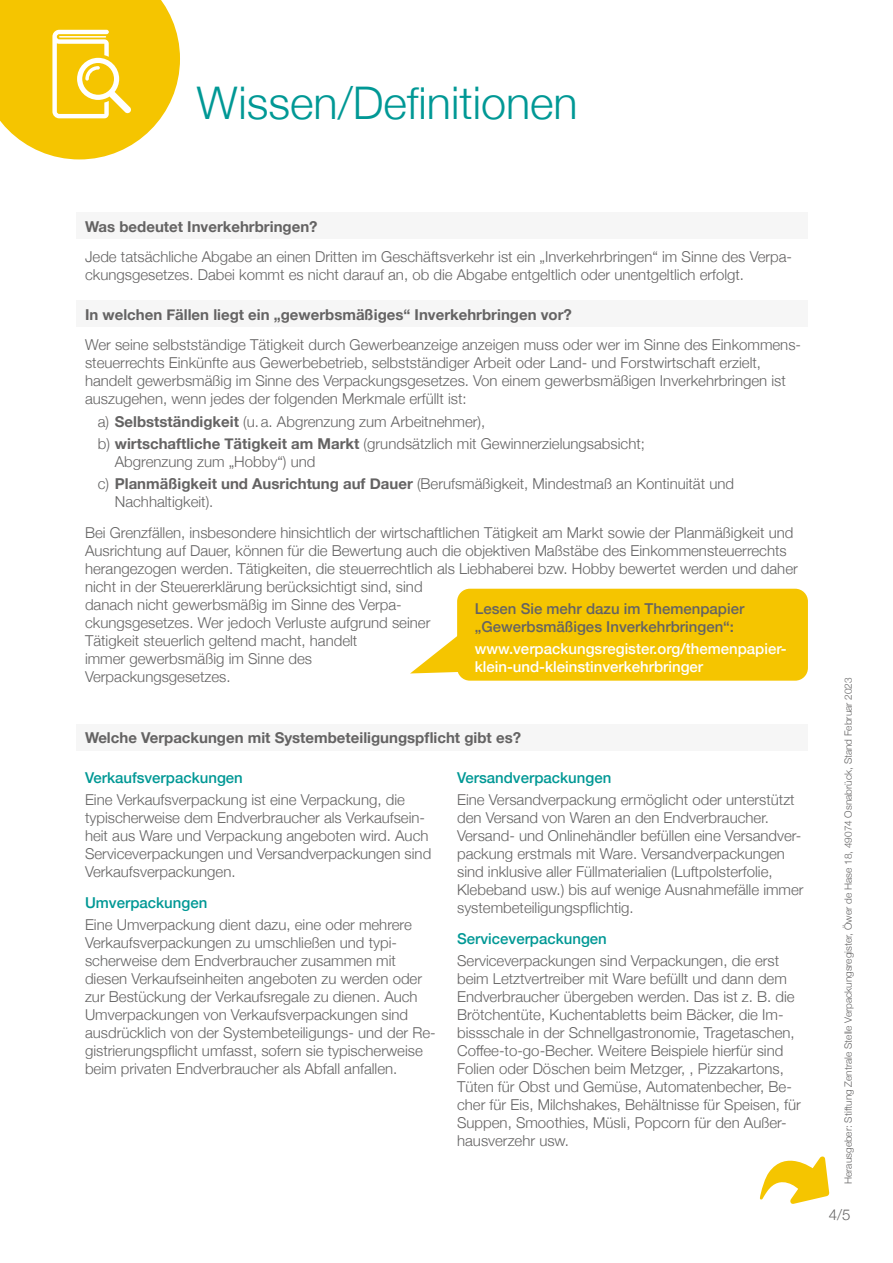
<style>
.page{position:relative;width:893px;height:1263px;background:#fff}
.page>*{position:absolute;margin:0;border:0;box-sizing:border-box;transform-origin:0 0}
.Headline_15_pt_grün{font:300 45px "Helvetica Neue";color:#009895}
.p_Wissen_zweispaltig{font:300 15px/18px "Helvetica Neue";color:#646363}
.p_Wissen{font:300 15px/18px "Helvetica Neue";color:#646363}
.Wissen__Aufzählung{font:300 15px/18px "Helvetica Neue";color:#646363}
.Wissen__h3{font:700 15px "Helvetica Neue";color:#646363}
.Wissen__Link{font:500 15px/18px "Helvetica Neue";color:#fff}
.Wissen_h4_zweispalti{font:500 15px "Helvetica Neue";color:#009895}
.Wissen__Lesen_Sie_me{font:500 15px/18px "Helvetica Neue";color:#646363}
.t1{font:300 10.05px "Helvetica Neue";color:#646363}
.s1{font-weight:700}
</style>
<div class="page">
<svg style="left:0;top:0;width:180px;height:159px"></svg>
<div style="left:77px;top:213px;width:731px;height:26px;background:#f6f6f6"></div>
<div style="left:77px;top:301px;width:731px;height:26px;background:#f6f6f6"></div>
<div style="left:77px;top:724px;width:731px;height:27px;background:#f6f6f6"></div>
<svg style="left:760px;top:1156px;width:69px;height:48px"></svg>
<div style="left:457px;top:589px;width:351px;height:92px;background:#f5c500;border-radius:13px"></div>
<svg style="left:411px;top:635px;width:48px;height:38px"></svg>
<p class="Headline_15_pt_grün" style="left:197px;top:67px;width:383px">Wissen/Definitionen</p>
<p class="Wissen__h3" style="left:85px;top:214px;width:234px">Was bedeutet Inverkehrbringen?</p>
<p class="p_Wissen" style="left:85px;top:247px;width:709px">Jede tatsächliche Abgabe an einen Dritten im Geschäftsverkehr ist ein „Inverkehrbringen“ im Sinne des Verpa&shy;ckungsgesetzes. Dabei kommt es nicht darauf an, ob die Abgabe entgeltlich oder unentgeltlich erfolgt.</p>
<p class="Wissen__h3" style="left:85px;top:302px;width:488px">In welchen Fällen liegt ein „gewerbsmäßiges“ Inverkehrbringen vor?</p>
<p class="p_Wissen" style="left:85px;top:335px;width:716px">Wer seine selbstständige Tätigkeit durch Gewerbeanzeige anzeigen muss oder wer im Sinne des Einkommens&shy;steuerrechts Einkünfte aus Gewerbebetrieb, selbstständiger Arbeit oder Land- und Forstwirtschaft erzielt, handelt gewerbsmäßig im Sinne des Verpackungsgesetzes. Von einem gewerbsmäßigen Inverkehrbringen ist auszugehen, wenn jedes der folgenden Merkmale erfüllt ist:</p>
<p class="Wissen__Aufzählung" style="left:98px;top:411px;width:389px">a) <span class="s1">Selbstständigkeit</span> (u.a. Abgrenzung zum Arbeitnehmer),</p>
<p class="Wissen__Aufzählung" style="left:115px;top:433px;width:532px;text-indent:-17px">b) <span class="s1">wirtschaftliche Tätigkeit am Markt</span> (grundsätzlich mit Gewinnerzielungsabsicht;<br>Abgrenzung zum „Hobby“) und</p>
<p class="Wissen__Aufzählung" style="left:115px;top:474px;width:621px;text-indent:-17px">c) <span class="s1">Planmäßigkeit und Ausrichtung auf Dauer</span> (Berufsmäßigkeit, Mindestmaß an Kontinuität und<br>Nachhaltigkeit).</p>
<p class="p_Wissen" style="left:85px;top:522px;width:714px">Bei Grenzfällen, insbesondere hinsichtlich der wirtschaftlichen Tätigkeit am Markt sowie der Planmäßigkeit und Ausrichtung auf Dauer, können für die Bewertung auch die objektiven Maßstäbe des Einkommensteuerrechts herangezogen werden. Tätigkeiten, die steuerrechtlich als Liebhaberei bzw. Hobby bewertet werden und daher nicht in der Steuererklärung berücksichtigt sind, sind<br>danach nicht gewerbsmäßig im Sinne des Verpa-<br>ckungsgesetzes. Wer jedoch Verluste aufgrund seiner<br>Tätigkeit steuerlich geltend macht, handelt<br>immer gewerbsmäßig im Sinne des<br>Verpackungsgesetzes.</p>
<p class="Wissen__Lesen_Sie_me" style="left:475px;top:598px;width:271px">Lesen Sie mehr dazu im Themenpapier „Gewerbsmäßiges Inverkehrbringen“:</p>
<p class="Wissen__Link" style="left:475px;top:639px;width:313px">www.verpackungsregister.org/themenpapier&shy;klein-und-kleinstinverkehrbringer</p>
<p class="Wissen__h3" style="left:85px;top:726px;width:437px">Welche Verpackungen mit Systembeteiligungspflicht gibt es?</p>
<p class="Wissen_h4_zweispalti" style="left:85px;top:765px;width:159px">Verkaufsverpackungen</p>
<p class="p_Wissen_zweispaltig" style="left:85px;top:789px;width:348px">Eine Verkaufsverpackung ist eine Verpackung, die typischerweise dem Endverbraucher als Verkaufsein&shy;heit aus Ware und Verpackung angeboten wird. Auch Serviceverpackungen und Versandverpackungen sind Verkaufsverpackungen.</p>
<p class="Wissen_h4_zweispalti" style="left:85px;top:890px;width:124px">Umverpackungen</p>
<p class="p_Wissen_zweispaltig" style="left:85px;top:914px;width:352px">Eine Umverpackung dient dazu, eine oder mehrere Verkaufsverpackungen zu umschließen und typi&shy;scherweise dem Endverbraucher zusammen mit diesen Verkaufseinheiten angeboten zu werden oder zur Bestückung der Verkaufsregale zu dienen. Auch Umverpackungen von Verkaufsverpackungen sind ausdrücklich von der Systembeteiligungs- und der Re&shy;gistrierungspflicht umfasst, sofern sie typischerweise beim privaten Endverbraucher als Abfall anfallen.</p>
<p class="Wissen_h4_zweispalti" style="left:457px;top:765px;width:156px">Versandverpackungen</p>
<p class="p_Wissen_zweispaltig" style="left:457px;top:789px;width:348px">Eine Versandverpackung ermöglicht oder unterstützt den Versand von Waren an den Endverbraucher.<br>Versand- und Onlinehändler befüllen eine Versandver&shy;packung erstmals mit Ware. Versandverpackungen sind inklusive aller Füllmaterialien (Luftpolsterfolie, Klebeband usw.) bis auf wenige Ausnahmefälle immer systembeteiligungspflichtig.</p>
<p class="Wissen_h4_zweispalti" style="left:457px;top:926px;width:151px">Serviceverpackungen</p>
<p class="p_Wissen_zweispaltig" style="left:457px;top:950px;width:345px">Serviceverpackungen sind Verpackungen, die erst beim Letztvertreiber mit Ware befüllt und dann dem Endverbraucher übergeben werden. Das ist z. B. die Brötchentüte, Kuchentabletts beim Bäcker, die Im&shy;bissschale in der Schnellgastronomie, Tragetaschen, Coffee-to-go-Becher. Weitere Beispiele hierfür sind Folien oder Döschen beim Metzger, , Pizzakartons, Tüten für Obst und Gemüse, Automatenbecher, Be&shy;cher für Eis, Milchshakes, Behältnisse für Speisen, für Suppen, Smoothies, Müsli, Popcorn für den Außer&shy;hausverzehr usw.</p>
<p class="t1" style="left:840px;top:1184px;width:508px;rotate:-90deg">Herausgeber: Stiftung Zentrale Stelle Verpackungsregister, Öwer de Hase 18, 49074 Osnabrück, Stand Februar 2023</p>
<p class="p_Wissen" style="left:829px;top:1205px;width:23px">4/5</p>
</div>
